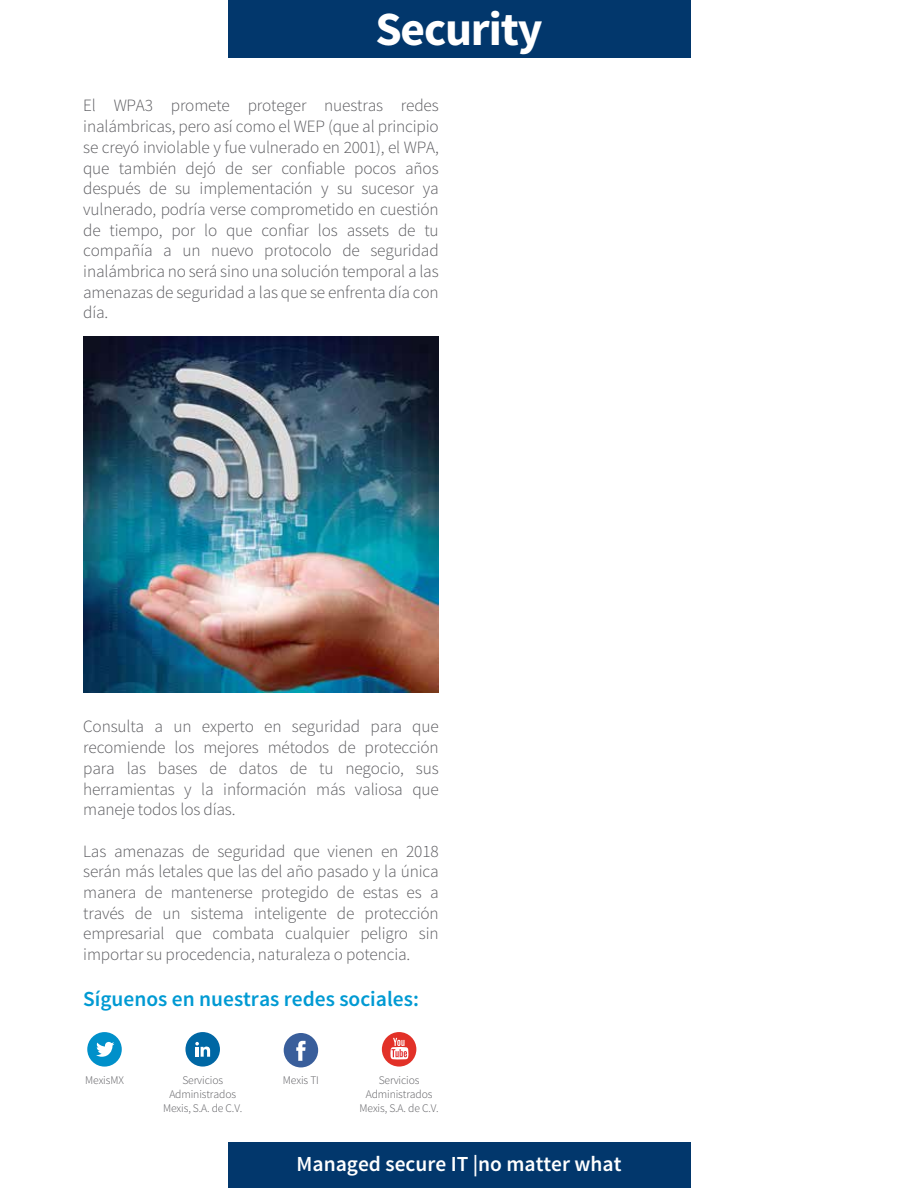
<style>
.page{position:relative;width:918px;height:1188px;background:#fff}
.page>*{position:absolute;margin:0;border:0;box-sizing:border-box;transform-origin:0 0}
.t1{font:700 47.55px "Source Sans Pro";letter-spacing:-.025em;color:#fff}
.t2{font:600 21.45px "Source Sans Pro";color:#009ad3}
.t3{font:600 21.45px "Source Sans Pro";color:#fff}
.t4{font:300 17.25px/20.7px "Source Sans Pro";letter-spacing:-.01em;color:#5b5b5f;text-align:justify}
.t5{font:300 11.55px/14px "Source Sans Pro";letter-spacing:-.01em;color:#5b5b5f;text-align:center}
</style>
<div class="page">
<div style="left:228px;top:0;width:462px;height:57px;background:#02376c"></div>
<div style="left:228px;top:1143px;width:462px;height:45px;background:#02376c"></div>
<div style="left:87px;top:1032px;width:35px;height:35px;background:#0090ca;border-radius:50%"></div>
<svg style="left:96px;top:1042px;width:18px;height:15px"></svg>
<div style="left:185px;top:1032px;width:35px;height:35px;background:#0067a4;border-radius:50%"></div>
<svg style="left:195px;top:1042px;width:15px;height:15px"></svg>
<svg style="left:284px;top:1033px;width:34px;height:34px"></svg>
<div style="left:382px;top:1032px;width:34px;height:35px;background:#e23128;border-radius:50%"></div>
<svg style="left:390px;top:1038px;width:19px;height:22px"></svg>
<img style="left:83px;top:337px;width:356px;height:355px">
<h1 class="t1" style="left:375px;top:-2px;width:169px">Security</h1>
<p class="t4" style="left:83px;top:95px;width:357px">El WPA3 promete proteger nuestras redes inalámbricas, pero así como el WEP (que al principio se creyó inviolable y fue vulnerado en 2001), el WPA, que también dejó de ser confiable pocos años después de su implementación y su sucesor ya vulnerado, podría verse comprometido en cuestión de tiempo, por lo que confiar los assets de tu compañía a un nuevo protocolo de seguridad inalámbrica no será sino una solución temporal a las amenazas de seguridad a las que se enfrenta día con día.</p>
<p class="t4" style="left:83px;top:716px;width:357px">Consulta a un experto en seguridad para que recomiende los mejores métodos de protección para las bases de datos de tu negocio, sus herramientas y la información más valiosa que maneje todos los días.</p>
<p class="t4" style="left:83px;top:841px;width:357px">Las amenazas de seguridad que vienen en 2018 serán más letales que las del año pasado y la única manera de mantenerse protegido de estas es a través de un sistema inteligente de protección empresarial que combata cualquier peligro sin importar su procedencia, naturaleza o potencia.</p>
<p class="t2" style="left:83px;top:985px;width:337px">Síguenos en nuestras redes sociales:</p>
<p class="t5" style="left:85px;top:1073px;width:40px">MexisMX</p>
<p class="t5" style="left:163px;top:1073px;width:81px">Servicios<br>Administrados<br>Mexis, S.A. de C.V.</p>
<p class="t5" style="left:283px;top:1073px;width:37px">Mexis TI</p>
<p class="t5" style="left:360px;top:1073px;width:81px">Servicios<br>Administrados<br>Mexis, S.A. de C.V.</p>
<p class="t3" style="left:297px;top:1151px;width:326px">Managed secure IT |no matter what</p>
</div>
